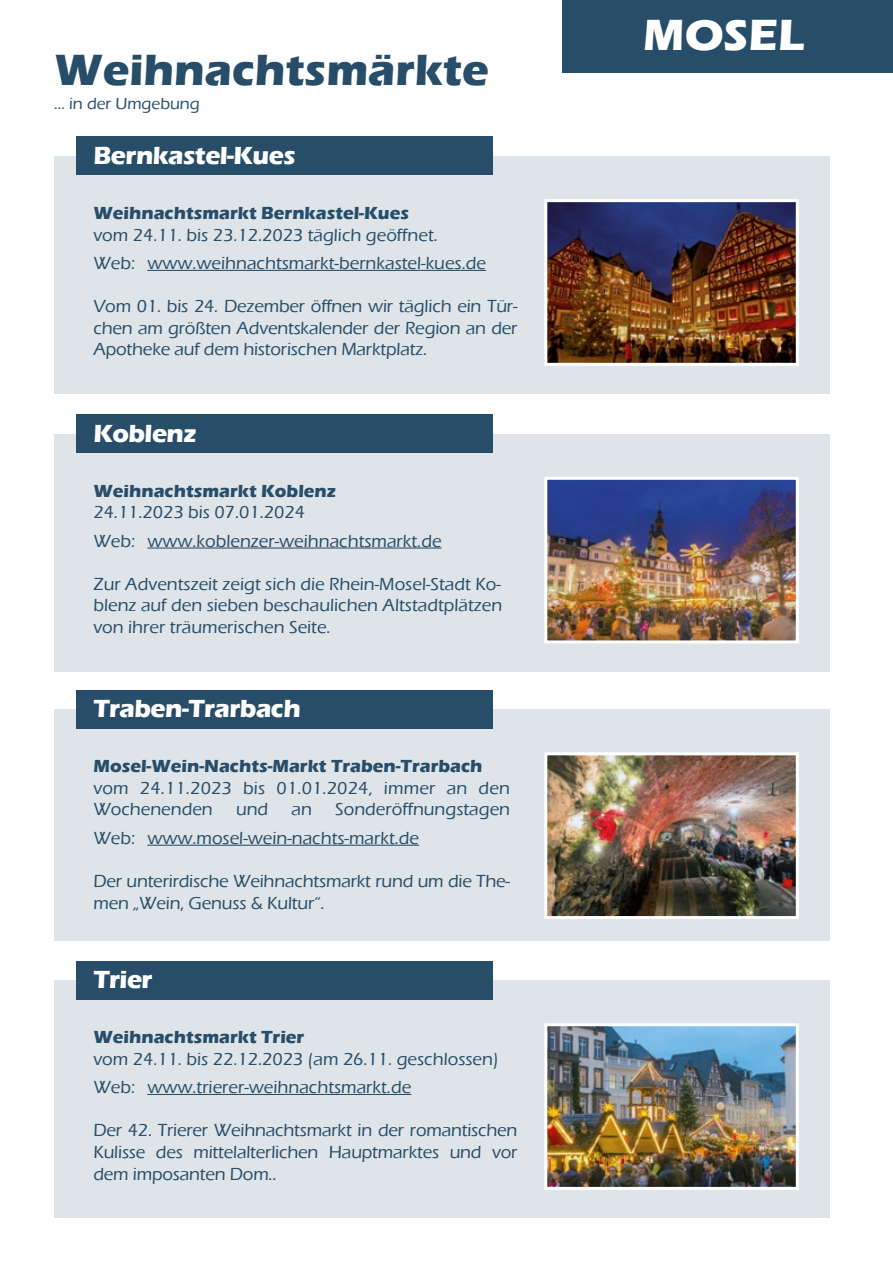
<style>
.page{position:relative;width:893px;height:1263px;background:#fff}
.page>*{position:absolute;margin:0;border:0;box-sizing:border-box;transform-origin:0 0}
.t1{font:700 45px "Eras ITC";color:#284d69}
.t2{font:700 45px "Eras ITC";color:#fff}
.t3{font:700 25.5px "Eras ITC";letter-spacing:-.02em;color:#fff}
.t4{font:500 18px/21.6px "Eras ITC";color:#284d69}
.t5{font:700 18px "Eras ITC";color:#284d69}
.t6{font:500 16.5px "Eras ITC";color:#284d69}
</style>
<div class="page">
<div style="left:563px;top:0;width:330px;height:72px;background:#284d69"></div>
<div style="left:54px;top:156px;width:775px;height:238px;background:#dee4e8"></div>
<div style="left:54px;top:434px;width:775px;height:237px;background:#dee4e8"></div>
<div style="left:54px;top:709px;width:775px;height:232px;background:#dee4e8"></div>
<div style="left:54px;top:980px;width:775px;height:238px;background:#dee4e8"></div>
<div style="left:76px;top:137px;width:417px;height:38px;background:#284d69"></div>
<div style="left:76px;top:414px;width:417px;height:39px;background:#284d69"></div>
<div style="left:76px;top:690px;width:417px;height:38px;background:#284d69"></div>
<div style="left:76px;top:961px;width:417px;height:38px;background:#284d69"></div>
<img style="left:548px;top:203px;width:247px;height:159px">
<div style="left:544px;top:199px;width:255px;height:167px;border:3px solid #fff"></div>
<img style="left:548px;top:481px;width:247px;height:158px">
<div style="left:544px;top:477px;width:255px;height:166px;border:3px solid #fff"></div>
<img style="left:548px;top:756px;width:247px;height:159px">
<div style="left:544px;top:752px;width:255px;height:167px;border:3px solid #fff"></div>
<img style="left:548px;top:1027px;width:247px;height:159px">
<div style="left:544px;top:1023px;width:255px;height:167px;border:3px solid #fff"></div>
<hr style="left:147px;top:270px;width:339px;height:1px;background:#284d69">
<hr style="left:147px;top:547px;width:295px;height:1px;background:#284d69">
<hr style="left:147px;top:845px;width:272px;height:1px;background:#284d69">
<hr style="left:147px;top:1094px;width:264px;height:1px;background:#284d69">
<h1 class="t1" style="left:54px;top:44px;width:436px">Weihnachtsmärkte</h1>
<p class="t6" style="left:54px;top:95px;width:147px">... in der Umgebung</p>
<h2 class="t3" style="left:93px;top:141px;width:204px">Bernkastel-Kues</h2>
<p class="t5" style="left:93px;top:203px;width:317px">Weihnachtsmarkt Bernkastel-Kues</p>
<p class="t4" style="left:93px;top:220px;width:394px;line-height:28.5px">vom 24.11. bis 23.12.2023 täglich geöffnet.<br>Web: www.weihnachtsmarkt-bernkastel-kues.de</p>
<p class="t4" style="left:93px;top:296px;width:426px;text-align:justify">Vom 01. bis 24. Dezember öffnen wir täglich ein Tür&shy;chen am größten Adventskalender der Region an der Apotheke auf dem historischen Marktplatz.</p>
<h2 class="t3" style="left:93px;top:419px;width:105px">Koblenz</h2>
<p class="t5" style="left:93px;top:480px;width:244px">Weihnachtsmarkt Koblenz</p>
<p class="t4" style="left:93px;top:498px;width:350px;line-height:28.5px">24.11.2023 bis 07.01.2024<br>Web: www.koblenzer-weihnachtsmarkt.de</p>
<p class="t4" style="left:93px;top:573px;width:410px;text-align:justify">Zur Adventszeit zeigt sich die Rhein-Mosel-Stadt Ko&shy;blenz auf den sieben beschaulichen Altstadtplätzen von ihrer träumerischen Seite.</p>
<h2 class="t3" style="left:93px;top:694px;width:209px">Traben-Trarbach</h2>
<p class="t5" style="left:93px;top:756px;width:391px">Mosel-Wein-Nachts-Markt Traben-Trarbach</p>
<p class="t4" style="left:93px;top:777px;width:418px">vom 24.11.2023 bis 01.01.2024, immer an den<br>Wochenenden</p>
<p class="t4" style="left:93px;top:795px;width:418px;line-height:28.5px;text-indent:242px">Sonderöffnungstagen<br>Web: www.mosel-wein-nachts-markt.de</p>
<p class="t4" style="left:93px;top:870px;width:418px">Der unterirdische Weihnachtsmarkt rund um die The&shy;men „Wein, Genuss &amp; Kultur“.</p>
<p class="t4" style="left:236px;top:799px;width:34px">und</p>
<p class="t4" style="left:292px;top:799px;width:22px">an</p>
<h2 class="t3" style="left:93px;top:965px;width:61px">Trier</h2>
<p class="t5" style="left:93px;top:1027px;width:212px">Weihnachtsmarkt Trier</p>
<p class="t4" style="left:93px;top:1044px;width:407px;line-height:28.5px">vom 24.11. bis 22.12.2023 (am 26.11. geschlossen)<br>Web: www.trierer-weihnachtsmarkt.de</p>
<p class="t4" style="left:93px;top:1120px;width:426px;text-align:justify">Der 42. Trierer Weihnachtsmarkt in der romantischen Kulisse des mittelalterlichen Hauptmarktes und vor dem imposanten Dom..</p>
<h1 class="t2" style="left:643px;top:9px;width:163px">MOSEL</h1>
</div>
